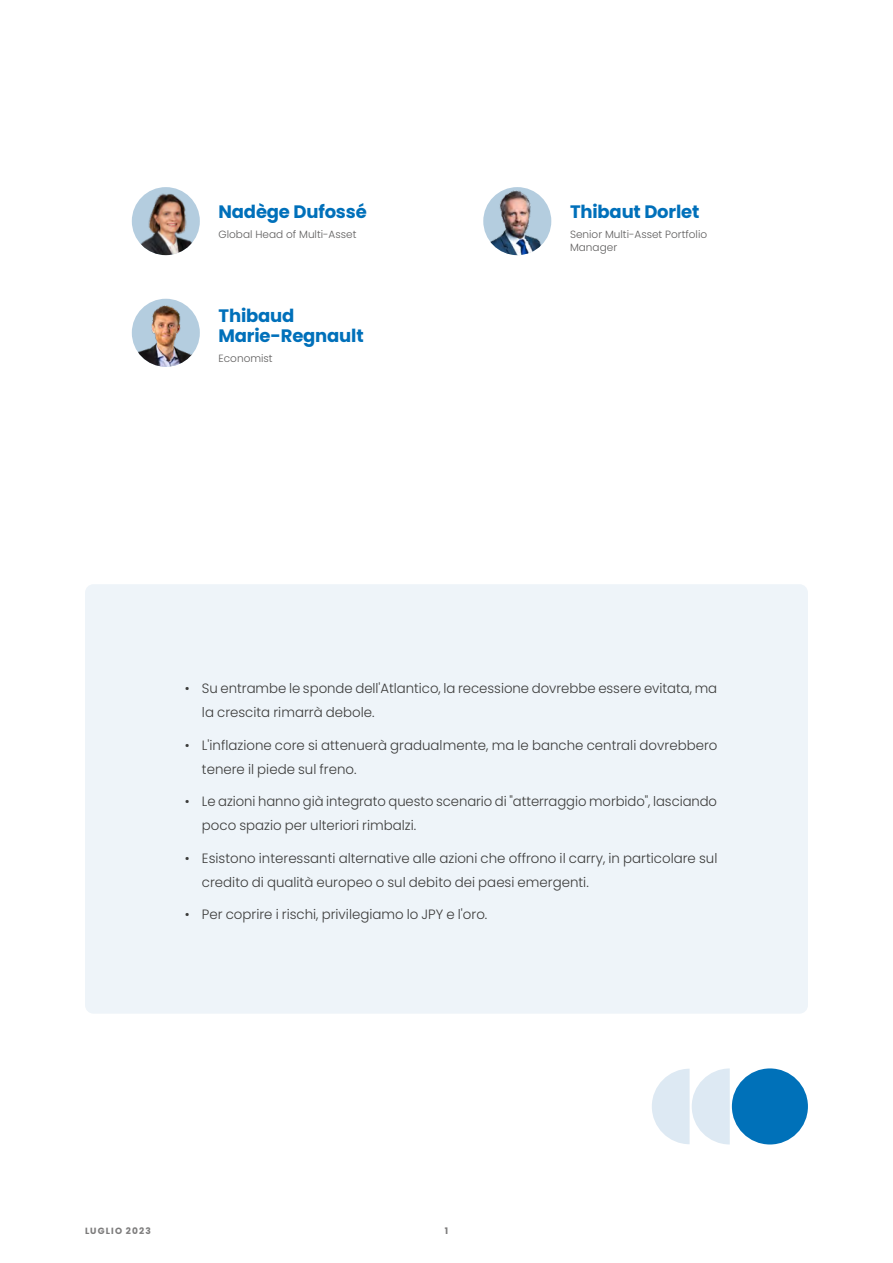
<style>
.page{position:relative;width:893px;height:1263px;background:#fff}
.page>*{position:absolute;margin:0;border:0;box-sizing:border-box;transform-origin:0 0}
.t1{font:700 18px/19.5px "Poppins";letter-spacing:-.01em;color:#0070ba}
.t2{font:300 13.5px/24px "Poppins";color:#3c3c3b}
.t3{font:300 10.5px/12.6px "Poppins";color:#5f5e5e}
.t4{font:700 9px "Poppins";letter-spacing:.13em;color:#7c7b7b}
</style>
<div class="page">
<div style="left:85px;top:584px;width:723px;height:430px;background:#eef4f9;border-radius:9px"></div>
<svg style="left:652px;top:1068px;width:78px;height:76px"></svg>
<div style="left:732px;top:1068px;width:76px;height:76px;background:#0071b9;border-radius:50%"></div>
<img style="left:132px;top:299px;width:68px;height:68px;border-radius:34px">
<img style="left:132px;top:187px;width:68px;height:68px;border-radius:34px">
<img style="left:483px;top:187px;width:68px;height:68px;border-radius:34px">
<h1 class="t1" style="left:219px;top:202px;width:150px">Nadège Dufossé</h1>
<h1 class="t1" style="left:570px;top:202px;width:131px">Thibaut Dorlet</h1>
<p class="t3" style="left:219px;top:228px;width:139px">Global Head of Multi-Asset</p>
<p class="t3" style="left:570px;top:228px;width:139px">Senior Multi-Asset Portfolio<br>Manager</p>
<h1 class="t1" style="left:219px;top:306px;width:147px">Thibaud<br>Marie-Regnault</h1>
<p class="t3" style="left:219px;top:352px;width:56px">Economist</p>
<p class="t2" style="left:202px;top:676px;width:517px;text-indent:-17px">• Su entrambe le sponde dell'Atlantico, la recessione dovrebbe essere evitata, ma la crescita rimarrà debole.</p>
<p class="t2" style="left:202px;top:733px;width:517px;text-indent:-17px">• L'inflazione core si attenuerà gradualmente, ma le banche centrali dovrebbero tenere il piede sul freno.</p>
<p class="t2" style="left:202px;top:789px;width:517px;text-indent:-17px">• Le azioni hanno già integrato questo scenario di "atterraggio morbido", lasciando poco spazio per ulteriori rimbalzi.</p>
<p class="t2" style="left:202px;top:846px;width:517px;text-indent:-17px">• Esistono interessanti alternative alle azioni che offrono il carry, in particolare sul credito di qualità europeo o sul debito dei paesi emergenti.</p>
<p class="t2" style="left:185px;top:902px;width:304px">• Per coprire i rischi, privilegiamo lo JPY e l'oro.</p>
<p class="t4" style="left:85px;top:1225px;width:67px">LUGLIO 2023</p>
<p class="t4" style="left:445px;top:1225px;width:5px">1</p>
</div>
